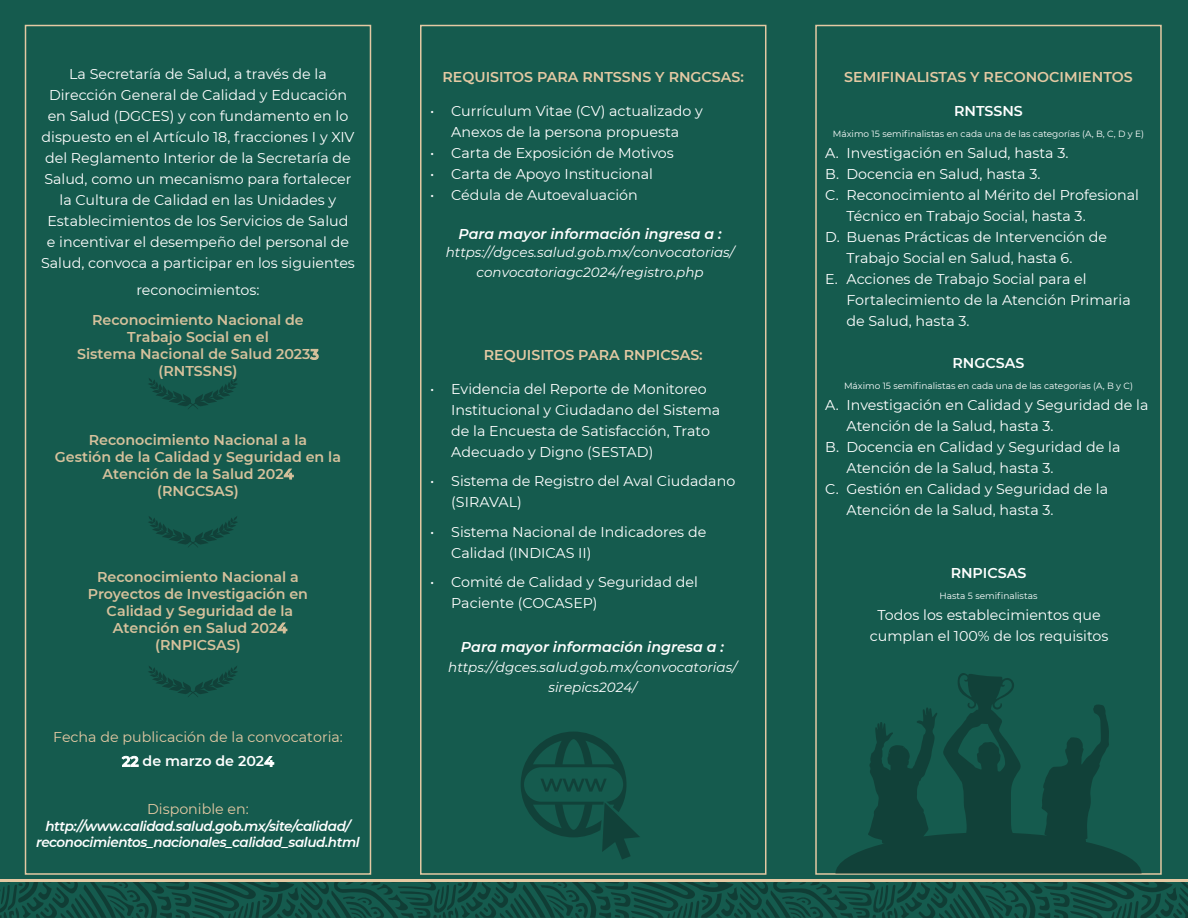
<style>
.page{position:relative;width:1188px;height:918px;background:#155b4e}
.page>*{position:absolute;margin:0;border:0;box-sizing:border-box;transform-origin:0 0}
.t1{font:14.25px/21px "Montserrat";color:#fff}
.t2{font:600 14.25px/17.1px "Montserrat";color:#d6c19c;text-align:center}
.t3{font:600 14.25px "Montserrat";color:#e4c9a3}
.t4{font:14.25px/24px "Montserrat";color:#e4c9a3;text-align:center}
.t5{font:italic 600 14.25px "Montserrat";color:#fff}
.t6{font:600 14.25px "Montserrat";color:#fff}
.t7{font:italic 13.5px/20px "Montserrat";color:#fff;text-align:center}
.t8{font:italic 600 13.5px/16px "Montserrat";letter-spacing:-.03em;color:#fff;text-align:center}
.t9{font:9px "Montserrat";color:#fff}
.s1{font-weight:400;color:#fff}
.s2{font-weight:600;color:#fff}
.s3{font-size:12.75px}
</style>
<div class="page">
<svg style="left:0;top:881px;width:1188px;height:37px"></svg>
<hr style="left:0;top:879px;width:1188px;height:2px;background:#e4c9a3">
<div style="left:25px;top:25px;width:346px;height:850px;border:2px solid #e4c9a3"></div>
<div style="left:420px;top:25px;width:346px;height:850px;border:2px solid #e4c9a3"></div>
<div style="left:815px;top:25px;width:347px;height:850px;border:2px solid #e4c9a3"></div>
<svg style="left:149px;top:378px;width:88px;height:31px"></svg>
<svg style="left:148px;top:666px;width:90px;height:31px"></svg>
<svg style="left:148px;top:516px;width:90px;height:31px"></svg>
<svg style="left:835px;top:673px;width:307px;height:201px"></svg>
<svg style="left:521px;top:732px;width:119px;height:128px"></svg>
<p class="t1" style="left:41px;top:63px;width:315px;text-align:center">La Secretaría de Salud, a través de la Dirección General de Calidad y Educación en Salud (DGCES) y con fundamento en lo dispuesto en el Artículo 18, fracciones I y XIV del Reglamento Interior de la Secretaría de Salud, como un mecanismo para fortalecer la Cultura de Calidad en las Unidades y Establecimientos de los Servicios de Salud<br>e incentivar el desempeño del personal de Salud, convoca a participar en los siguientes</p>
<p class="t2" style="left:92px;top:275px;width:213px;line-height:29.8px"><span class="s1">reconocimientos:<br></span>Reconocimiento Nacional de</p>
<p class="t2" style="left:77px;top:328px;width:243px">Trabajo Social en el<br>Sistema Nacional de Salud 20233 (RNTSSNS)</p>
<p class="t2" style="left:55px;top:431px;width:288px">Reconocimiento Nacional a la<br>Gestión de la Calidad y Seguridad en la<br>Atención de la Salud 2024<br>(RNGCSAS)</p>
<p class="t2" style="left:88px;top:567px;width:222px">Reconocimiento Nacional a<br>Proyectos de Investigación en<br>Calidad y Seguridad de la<br>Atención en Salud 2024 (RNPICSAS)</p>
<p class="t4" style="left:53px;top:725px;width:291px">Fecha de publicación de la convocatoria:<br><span class="s2">22 de marzo de 2024</span></p>
<p class="t4" style="left:147px;top:797px;width:103px">Disponible en:</p>
<p class="t8" style="left:36px;top:817px;width:325px">http://www.calidad.salud.gob.mx/site/calidad/ reconocimientos_nacionales_calidad_salud.html</p>
<p class="t3" style="left:443px;top:67px;width:303px">REQUISITOS PARA RNTSSNS Y RNGCSAS:</p>
<p class="t1" style="left:430px;top:100px;width:274px;text-align:center">• Currículum Vitae (CV) actualizado y<br>Anexos de la persona propuesta</p>
<p class="t1" style="left:430px;top:142px;width:245px">• Carta de Exposición de Motivos</p>
<p class="t1" style="left:430px;top:163px;width:225px">• Carta de Apoyo Institucional</p>
<p class="t1" style="left:430px;top:184px;width:209px">• Cédula de Autoevaluación</p>
<p class="t5" style="left:459px;top:224px;width:265px">Para mayor información ingresa a :</p>
<p class="t7" style="left:446px;top:242px;width:290px">https://dgces.salud.gob.mx/convocatorias/ convocatoriagc2024/registro.php</p>
<p class="t3" style="left:484px;top:345px;width:220px">REQUISITOS PARA RNPICSAS:</p>
<p class="t1" style="left:451px;top:378px;width:271px;text-indent:-21px">• Evidencia del Reporte de Monitoreo Institucional y Ciudadano del Sistema de la Encuesta de Satisfacción, Trato Adecuado y Digno (SESTAD)</p>
<p class="t1" style="left:451px;top:470px;width:286px;text-indent:-21px">• Sistema de Registro del Aval Ciudadano (SIRAVAL)</p>
<p class="t1" style="left:451px;top:521px;width:257px;text-indent:-21px">• Sistema Nacional de Indicadores de<br>Calidad (INDICAS II)</p>
<p class="t1" style="left:451px;top:571px;width:248px;text-indent:-21px">• Comité de Calidad y Seguridad del<br>Paciente (COCASEP)</p>
<p class="t5" style="left:461px;top:637px;width:265px">Para mayor información ingresa a :</p>
<p class="t7" style="left:448px;top:657px;width:290px">https://dgces.salud.gob.mx/convocatorias/ sirepics2024<span class="s3">/</span></p>
<p class="t3" style="left:844px;top:67px;width:290px">SEMIFINALISTAS Y RECONOCIMIENTOS</p>
<p class="t6" style="left:954px;top:101px;width:70px">RNTSSNS</p>
<p class="t9" style="left:833px;top:128px;width:313px">Máximo 15 semifinalistas en cada una de las categorías (A, B, C, D y E)</p>
<p class="t1" style="left:825px;top:142px;width:245px">A. Investigación en Salud, hasta 3.</p>
<p class="t1" style="left:825px;top:163px;width:217px">B. Docencia en Salud, hasta 3.</p>
<p class="t1" style="left:847px;top:184px;width:294px;text-indent:-21px">C. Reconocimiento al Mérito del Profesional<br>Técnico en Trabajo Social, hasta 3.</p>
<p class="t1" style="left:847px;top:226px;width:262px;text-indent:-21px">D. Buenas Prácticas de Intervención de<br>Trabajo Social en Salud, hasta 6.</p>
<p class="t1" style="left:847px;top:268px;width:286px;text-indent:-21px">E. Acciones de Trabajo Social para el<br>Fortalecimiento de la Atención Primaria de Salud, hasta 3.</p>
<p class="t6" style="left:953px;top:353px;width:73px">RNGCSAS</p>
<p class="t9" style="left:844px;top:380px;width:290px">Máximo 15 semifinalistas en cada una de las categorías (A, B y C)</p>
<p class="t1" style="left:847px;top:394px;width:303px;text-indent:-21px">A. Investigación en Calidad y Seguridad de la<br>Atención de la Salud, hasta 3.</p>
<p class="t1" style="left:847px;top:436px;width:275px;text-indent:-21px">B. Docencia en Calidad y Seguridad de la<br>Atención de la Salud, hasta 3.</p>
<p class="t1" style="left:847px;top:478px;width:263px;text-indent:-21px">C. Gestión en Calidad y Seguridad de la<br>Atención de la Salud, hasta 3.</p>
<p class="t6" style="left:951px;top:563px;width:77px">RNPICSAS</p>
<p class="t9" style="left:940px;top:590px;width:99px">Hasta 5 semifinalistas</p>
<p class="t1" style="left:878px;top:604px;width:225px">Todos los establecimientos que</p>
<p class="t1" style="left:870px;top:625px;width:240px">cumplan el 100% de los requisitos</p>
</div>
